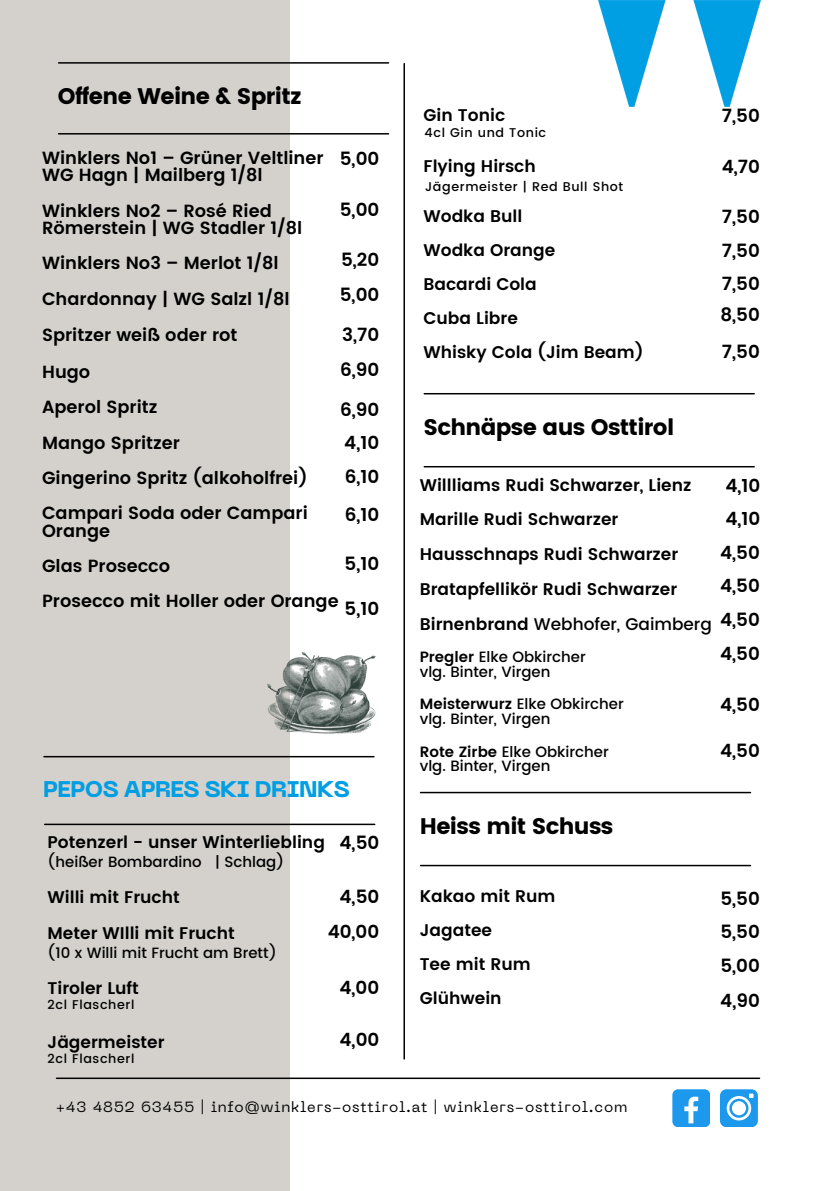
<style>
.page{position:relative;width:839px;height:1191px;background:#fff}
.page>*{position:absolute;margin:0;border:0;box-sizing:border-box;transform-origin:0 0}
.t1{font:22.6px "Poppins";letter-spacing:-.03em;color:#000}
.t2{font:800 22.6px "PP Neue Machina";letter-spacing:-.03em;color:#019ee3}
.t3{font:600 18.4px "Poppins";color:#000}
.t4{font:600 17.6px/17.6px "Poppins";color:#000}
.t5{font:600 17px "Poppins";color:#000}
.t6{font:500 17px "Poppins";color:#000}
.t7{font:500 15px/15px "Poppins";color:#000}
.t8{font:14.6px "PP Neue Machina";letter-spacing:.05em;color:#000}
.t9{font:500 12.6px "Poppins";letter-spacing:.05em;color:#000}
.s1{font-weight:600}
</style>
<div class="page">
<div style="left:0;top:0;width:290px;height:1191px;background:#d4d1cc"></div>
<hr style="left:59px;top:62px;width:329px;height:2px;background:#000">
<hr style="left:59px;top:133px;width:329px;height:2px;background:#000">
<hr style="left:424px;top:393px;width:330px;height:1px;background:#000">
<hr style="left:424px;top:466px;width:330px;height:1px;background:#000">
<hr style="left:420px;top:792px;width:330px;height:1px;background:#000">
<hr style="left:420px;top:865px;width:330px;height:1px;background:#000">
<img style="left:251px;top:652px;width:125px;height:106px">
<hr style="left:44px;top:756px;width:330px;height:1px;background:#000">
<hr style="left:45px;top:824px;width:329px;height:1px;background:#000">
<hr style="left:57px;top:1078px;width:702px;height:1px;background:#000">
<svg style="left:720px;top:1089px;width:37px;height:38px"></svg>
<div style="left:672px;top:1089px;width:37px;height:38px;background:#1c98ed;border-radius:6px"></div>
<svg style="left:684px;top:1097px;width:14px;height:26px"></svg>
<hr style="left:403px;top:64px;width:2px;height:995px;background:#000">
<img style="left:598px;top:0;width:162px;height:106px">
<p class="t1" style="left:58px;top:83px;width:245px">Offene Weine &amp; Spritz</p>
<p class="t4" style="left:42px;top:149px;width:283px">Winklers No1 – Grüner Veltliner<br>WG Hagn | Mailberg 1/8l</p>
<p class="t4" style="left:42px;top:202px;width:262px">Winklers No2 – Rosé Ried<br>Römerstein | WG Stadler 1/8l</p>
<h2 class="t4" style="left:42px;top:255px;width:238px">Winklers No3 – Merlot 1/8l</h2>
<h3 class="t4" style="left:42px;top:290px;width:249px">Chardonnay | WG Salzl 1/8l</h3>
<h4 class="t4" style="left:42px;top:327px;width:197px">Spritzer weiß oder rot</h4>
<h4 class="t4" style="left:42px;top:363px;width:50px">Hugo</h4>
<h4 class="t4" style="left:42px;top:398px;width:117px">Aperol Spritz</h4>
<h4 class="t4" style="left:42px;top:434px;width:139px">Mango Spritzer</h4>
<h4 class="t4" style="left:42px;top:469px;width:267px">Gingerino Spritz (alkoholfrei)</h4>
<h4 class="t4" style="left:42px;top:504px;width:267px">Campari Soda oder Campari<br>Orange</h4>
<h4 class="t4" style="left:42px;top:557px;width:130px">Glas Prosecco</h4>
<p class="t4" style="left:42px;top:592px;width:298px">Prosecco mit Holler oder Orange</p>
<h3 class="t3" style="left:340px;top:148px;width:41px">5,00</h3>
<p class="t3" style="left:340px;top:199px;width:41px">5,00</p>
<h4 class="t3" style="left:341px;top:249px;width:40px">5,20</h4>
<h4 class="t3" style="left:340px;top:284px;width:41px">5,00</h4>
<h4 class="t3" style="left:342px;top:324px;width:39px">3,70</h4>
<h4 class="t3" style="left:340px;top:359px;width:41px">6,90</h4>
<h4 class="t3" style="left:340px;top:399px;width:41px">6,90</h4>
<h4 class="t3" style="left:344px;top:432px;width:36px">4,10</h4>
<h4 class="t3" style="left:345px;top:465px;width:36px">6,10</h4>
<h4 class="t3" style="left:345px;top:504px;width:36px">6,10</h4>
<h4 class="t3" style="left:344px;top:553px;width:36px">5,10</h4>
<h4 class="t3" style="left:344px;top:598px;width:36px">5,10</h4>
<h3 class="t2" style="left:43px;top:780px;width:308px">PEPOS APRES SKI DRINKS</h3>
<h3 class="t3" style="left:339px;top:831px;width:41px">4,50</h3>
<p class="t3" style="left:339px;top:886px;width:41px">4,50</p>
<h4 class="t5" style="left:48px;top:833px;width:279px">Potenzerl - unser Winterliebling</h4>
<h4 class="t7" style="left:48px;top:855px;width:238px">(heißer Bombardino | Schlag)</h4>
<h4 class="t5" style="left:48px;top:887px;width:134px">Willi mit Frucht</h4>
<h5 class="t5" style="left:48px;top:923px;width:189px">Meter WIlli mit Frucht</h5>
<h5 class="t7" style="left:48px;top:945px;width:231px">(10 x Willi mit Frucht am Brett)</h5>
<h5 class="t5" style="left:48px;top:978px;width:93px">Tiroler Luft</h5>
<h3 class="t3" style="left:327px;top:921px;width:53px">40,00</h3>
<h3 class="t3" style="left:339px;top:977px;width:41px">4,00</h3>
<h3 class="t9" style="left:48px;top:997px;width:88px">2cl Flascherl</h3>
<h3 class="t5" style="left:48px;top:1032px;width:118px">Jägermeister</h3>
<h3 class="t9" style="left:48px;top:1051px;width:88px">2cl Flascherl</h3>
<h3 class="t3" style="left:339px;top:1029px;width:41px">4,00</h3>
<p class="t5" style="left:423px;top:105px;width:83px">Gin Tonic</p>
<h1 class="t5" style="left:423px;top:156px;width:114px">Flying Hirsch</h1>
<p class="t5" style="left:423px;top:206px;width:100px">Wodka Bull</p>
<p class="t5" style="left:423px;top:240px;width:133px">Wodka Orange</p>
<h2 class="t5" style="left:423px;top:274px;width:115px">Bacardi Cola</h2>
<h4 class="t5" style="left:423px;top:308px;width:96px">Cuba Libre</h4>
<h5 class="t5" style="left:423px;top:342px;width:221px">Whisky Cola (Jim Beam)</h5>
<p class="t9" style="left:424px;top:125px;width:123px">4cl Gin und Tonic</p>
<p class="t9" style="left:425px;top:179px;width:200px">Jägermeister | Red Bull Shot</p>
<h3 class="t3" style="left:722px;top:105px;width:39px">7,50</h3>
<p class="t3" style="left:721px;top:156px;width:40px">4,70</p>
<h4 class="t3" style="left:722px;top:206px;width:39px">7,50</h4>
<h4 class="t3" style="left:722px;top:239px;width:39px">7,50</h4>
<h4 class="t3" style="left:722px;top:273px;width:39px">7,50</h4>
<h5 class="t3" style="left:720px;top:304px;width:41px">8,50</h5>
<h4 class="t3" style="left:722px;top:341px;width:39px">7,50</h4>
<h4 class="t1" style="left:423px;top:414px;width:252px">Schnäpse aus Osttirol</h4>
<h4 class="t5" style="left:420px;top:475px;width:273px">Willliams Rudi Schwarzer, Lienz</h4>
<h4 class="t5" style="left:420px;top:510px;width:200px">Marille Rudi Schwarzer</h4>
<h3 class="t5" style="left:420px;top:544px;width:260px">Hausschnaps Rudi Schwarzer</h3>
<h3 class="t5" style="left:420px;top:579px;width:259px">Bratapfellikör Rudi Schwarzer</h3>
<h3 class="t6" style="left:420px;top:614px;width:293px"><span class="s1">Birnenbrand</span> Webhofer, Gaimberg</h3>
<h3 class="t7" style="left:420px;top:649px;width:167px"><span class="s1">Pregler</span> Elke Obkircher vlg. Binter, Virgen</h3>
<h3 class="t7" style="left:420px;top:697px;width:205px"><span class="s1">Meisterwurz</span> Elke Obkircher vlg. Binter, Virgen</h3>
<h3 class="t7" style="left:420px;top:744px;width:190px"><span class="s1">Rote Zirbe</span> Elke Obkircher vlg. Binter, Virgen</h3>
<h3 class="t3" style="left:725px;top:475px;width:36px">4,10</h3>
<h3 class="t3" style="left:725px;top:507px;width:36px">4,10</h3>
<h3 class="t3" style="left:720px;top:542px;width:41px">4,50</h3>
<h3 class="t3" style="left:720px;top:575px;width:41px">4,50</h3>
<h3 class="t3" style="left:720px;top:609px;width:41px">4,50</h3>
<p class="t3" style="left:720px;top:643px;width:41px">4,50</p>
<h3 class="t3" style="left:720px;top:693px;width:41px">4,50</h3>
<h3 class="t3" style="left:720px;top:740px;width:41px">4,50</h3>
<h3 class="t1" style="left:420px;top:813px;width:195px">Heiss mit Schuss</h3>
<h3 class="t5" style="left:420px;top:886px;width:137px">Kakao mit Rum</h3>
<h3 class="t5" style="left:420px;top:920px;width:74px">Jagatee</h3>
<p class="t5" style="left:420px;top:954px;width:112px">Tee mit Rum</p>
<h2 class="t5" style="left:420px;top:988px;width:83px">Glühwein</h2>
<h3 class="t3" style="left:720px;top:888px;width:41px">5,50</h3>
<h4 class="t3" style="left:720px;top:921px;width:41px">5,50</h4>
<p class="t3" style="left:720px;top:955px;width:41px">5,00</p>
<h4 class="t3" style="left:720px;top:990px;width:41px">4,90</h4>
<h3 class="t8" style="left:56px;top:1101px;width:573px">+43 4852 63455 | info@winklers-osttirol.at | winklers-osttirol.com</h3>
</div>
